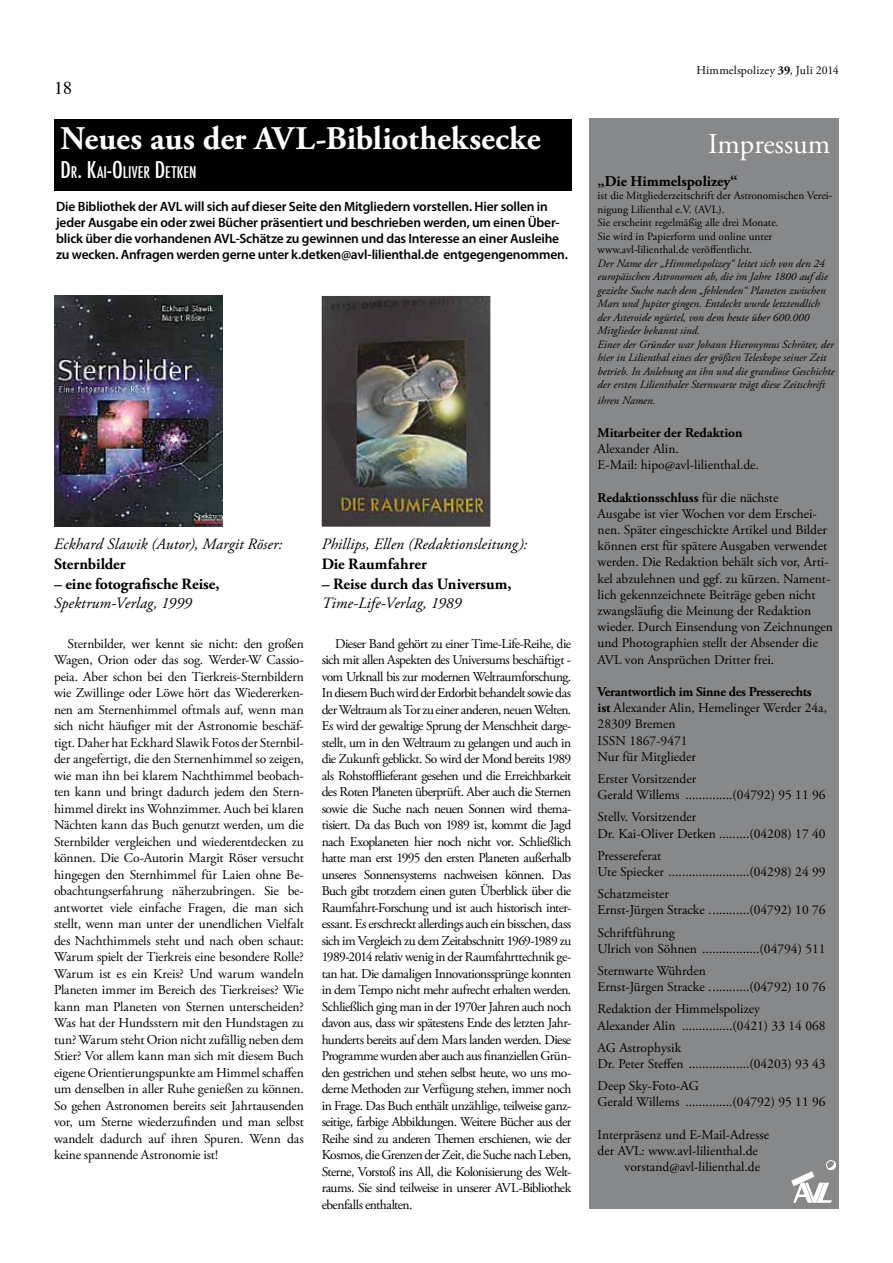
<style>
.page{position:relative;width:893px;height:1263px;background:#fff}
.page>*{position:absolute;margin:0;border:0;box-sizing:border-box;transform-origin:0 0}
.t1{font:700 33px "Adobe Garamond Pro";color:#fff}
.t2{font:28.5px "Adobe Garamond Pro";color:#fff}
.t3{font:18px "Times";color:#000}
.t4{font:italic 15.75px "Adobe Garamond Pro";letter-spacing:.005em;color:#000}
.t5{font:700 15.75px "Adobe Garamond Pro";color:#000}
.t6{font:500 condensed 15.75px "Futura";letter-spacing:.01em;color:#fff}
.t7{font:700 15px "Adobe Garamond Pro";color:#000}
.t8{font:13.5px/16.5px "Adobe Garamond Pro";color:#000}
.t9{font:600 13.5px/15.8px "Myriad Pro";letter-spacing:-.015em;color:#000}
.t10{font:700 13.5px "Adobe Garamond Pro";color:#000}
.t11{font:12px "Adobe Garamond Pro";letter-spacing:.02em;color:#000}
.t12{font:italic 11.25px/13.5px "Adobe Garamond Pro";color:#000}
.t13{font:11.25px/13.5px "Adobe Garamond Pro";color:#000}
.s1{font-size:22.5px}
.s2{font-weight:700}
</style>
<div class="page">
<div style="left:589px;top:119px;width:250px;height:1090px;background:#87888a"></div>
<div style="left:826px;top:1160px;width:10px;height:10px;border:1px solid #fff;border-radius:50%"></div>
<svg style="left:792px;top:1162px;width:43px;height:40px"></svg>
<img style="left:54px;top:296px;width:169px;height:231px">
<img style="left:322px;top:296px;width:168px;height:231px">
<div style="left:54px;top:119px;width:517px;height:72px;background:#000"></div>
<h3 class="t3" style="left:54px;top:71px;width:19px">18</h3>
<h1 class="t1" style="left:60px;top:119px;width:482px">Neues aus der AVL-Bibliotheksecke</h1>
<p class="t6" style="left:60px;top:162px;width:138px"><span class="s1">D</span>R<span class="s1">. K</span>AI<span class="s1">-O</span>LIVER <span class="s1">D</span>ETKEN</p>
<p class="t9" style="left:56px;top:199px;width:513px">Die Bibliothek der AVL will sich auf dieser Seite den Mitgliedern vorstellen. Hier sollen in jeder Ausgabe ein oder zwei Bücher präsentiert und beschrieben werden, um einen Über&shy;blick über die vorhandenen AVL-Schätze zu gewinnen und das Interesse an einer Ausleihe zu wecken. Anfragen werden gerne unter k.detken@avl-lilienthal.de entgegengenommen.</p>
<p class="t4" style="left:54px;top:535px;width:230px">Eckhard Slawik (Autor), Margit Röser:</p>
<p class="t5" style="left:54px;top:555px;width:73px">Sternbilder</p>
<p class="t5" style="left:54px;top:574px;width:167px">– eine fotografische Reise,</p>
<p class="t4" style="left:54px;top:594px;width:139px">Spektrum-Verlag, 1999</p>
<p class="t8" style="left:54px;top:636px;width:251px;text-align:justify;text-indent:14px">Sternbilder, wer kennt sie nicht: den großen Wagen, Orion oder das sog. Werder-W Cassio&shy;peia. Aber schon bei den Tierkreis-Sternbildern wie Zwillinge oder Löwe hört das Wiedererken&shy;nen am Sternenhimmel oftmals auf, wenn man sich nicht häufiger mit der Astronomie beschäf&shy;tigt. Daher hat Eckhard Slawik Fotos der Sternbil&shy;der angefertigt, die den Sternenhimmel so zeigen, wie man ihn bei klarem Nachthimmel beobach&shy;ten kann und bringt dadurch jedem den Stern&shy;himmel direkt ins Wohnzimmer. Auch bei klaren Nächten kann das Buch genutzt werden, um die Sternbilder vergleichen und wiederentdecken zu können. Die Co-Autorin Margit Röser versucht hingegen den Sternhimmel für Laien ohne Be&shy;obachtungserfahrung näherzubringen. Sie be&shy;antwortet viele einfache Fragen, die man sich stellt, wenn man unter der unendlichen Vielfalt des Nachthimmels steht und nach oben schaut:<br>Warum spielt der Tierkreis eine besondere Rolle?<br>Warum ist es ein Kreis? Und warum wandeln Planeten immer im Bereich des Tierkreises? Wie kann man Planeten von Sternen unterscheiden?<br>Was hat der Hundsstern mit den Hundstagen zu tun? Warum steht Orion nicht zufällig neben dem Stier? Vor allem kann man sich mit diesem Buch eigene Orientierungspunkte am Himmel schaffen um denselben in aller Ruhe genießen zu können.<br>So gehen Astronomen bereits seit Jahrtausenden vor, um Sterne wiederzufinden und man selbst wandelt dadurch auf ihren Spuren. Wenn das keine spannende Astronomie ist!</p>
<p class="t4" style="left:322px;top:535px;width:207px">Phillips, Ellen (Redaktionsleitung):</p>
<p class="t5" style="left:322px;top:555px;width:107px">Die Raumfahrer</p>
<p class="t5" style="left:322px;top:574px;width:191px">– Reise durch das Universum,</p>
<p class="t4" style="left:322px;top:594px;width:141px">Time-Life-Verlag, 1989</p>
<p class="t8" style="left:322px;top:635px;width:251px;text-align:justify;text-indent:14px">Dieser Band gehört zu einer Time-Life-Reihe, die sich mit allen Aspekten des Universums beschäftigt - vom Urknall bis zur modernen Weltraumforschung.<br>In diesem Buch wird der Erdorbit behandelt sowie das der Weltraum als Tor zu einer anderen, neuen Welten.<br>Es wird der gewaltige Sprung der Menschheit darge&shy;stellt, um in den Weltraum zu gelangen und auch in die Zukunft geblickt. So wird der Mond bereits 1989 als Rohstofflieferant gesehen und die Erreichbarkeit des Roten Planeten überprüft. Aber auch die Sternen sowie die Suche nach neuen Sonnen wird thema&shy;tisiert. Da das Buch von 1989 ist, kommt die Jagd nach Exoplaneten hier noch nicht vor. Schließlich hatte man erst 1995 den ersten Planeten außerhalb unseres Sonnensystems nachweisen können. Das Buch gibt trotzdem einen guten Überblick über die Raumfahrt-Forschung und ist auch historisch inter&shy;essant. Es erschreckt allerdings auch ein bisschen, dass sich im Vergleich zu dem Zeitabschnitt 1969-1989 zu 1989-2014 relativ wenig in der Raumfahrttechnik ge&shy;tan hat. Die damaligen Innovationssprünge konnten in dem Tempo nicht mehr aufrecht erhalten werden.<br>Schließlich ging man in der 1970er Jahren auch noch davon aus, dass wir spätestens Ende des letzten Jahr&shy;hunderts bereits auf dem Mars landen werden. Diese Programme wurden aber auch aus finanziellen Grün&shy;den gestrichen und stehen selbst heute, wo uns mo&shy;derne Methoden zur Verfügung stehen, immer noch in Frage. Das Buch enthält unzählige, teilweise ganz&shy;seitige, farbige Abbildungen. Weitere Bücher aus der Reihe sind zu anderen Themen erschienen, wie der Kosmos, die Grenzen der Zeit, die Suche nach Leben, Sterne, Vorstoß ins All, die Kolonisierung des Welt&shy;raums. Sie sind teilweise in unserer AVL-Bibliothek ebenfalls enthalten.</p>
<p class="t11" style="left:696px;top:63px;width:144px">Himmelspolizey <span class="s2">39</span>, Juli 2014</p>
<h2 class="t2" style="left:708px;top:127px;width:124px">Impressum</h2>
<p class="t7" style="left:598px;top:172px;width:142px">„Die Himmelspolizey“</p>
<p class="t13" style="left:598px;top:189px;width:236px">ist die Mitgliederzeitschrift der Astronomischen Verei&shy;nigung Lilienthal e.V. (AVL).<br>Sie erscheint regelmäßig alle drei Monate.<br>Sie wird in Papierform und online unter www.avl-lilienthal.de veröffentlicht.</p>
<p class="t12" style="left:598px;top:257px;width:239px">Der Name der „Himmelspolizey“ leitet sich von den 24 europäischen Astronomen ab, die im Jahre 1800 auf die gezielte Suche nach dem „fehlenden“ Planeten zwischen Mars und Jupiter gingen. Entdeckt wurde letztendlich der Asteroide ngürtel, von dem heute über 600.000<br>Mitglieder bekannt sind.<br>Einer der Gründer war Johann Hieronymus Schröter, der hier in Lilienthal eines der größten Teleskope seiner Zeit betrieb. In Anlehung an ihn und die grandiose Geschichte der ersten Lilienthaler Sternwarte trägt diese Zeitschrift</p>
<p class="t12" style="left:598px;top:394px;width:59px">ihren Namen.</p>
<p class="t10" style="left:598px;top:425px;width:146px">Mitarbeiter der Redaktion</p>
<p class="t8" style="left:598px;top:441px;width:163px">Alexander Alin.<br>E-Mail: hipo@avl-lilienthal.de.</p>
<p class="t8" style="left:598px;top:490px;width:237px"><span class="s2">Redaktionsschluss</span> für die nächste<br>Ausgabe ist vier Wochen vor dem Erschei&shy;nen. Später eingeschickte Artikel und Bilder können erst für spätere Ausgaben verwendet werden. Die Redaktion behält sich vor, Arti&shy;kel abzulehnen und ggf. zu kürzen. Nament&shy;lich gekennzeichnete Beiträge geben nicht zwangsläufig die Meinung der Redaktion wieder. Durch Einsendung von Zeichnungen und Photographien stellt der Absender die AVL von Ansprüchen Dritter frei.</p>
<p class="t8" style="left:598px;top:684px;width:231px"><span class="s2">Verantwortlich im Sinne des Presserechts ist</span> Alexander Alin, Hemelinger Werder 24a,<br>28309 Bremen<br>ISSN 1867-9471<br>Nur für Mitglieder</p>
<p class="t8" style="left:598px;top:771px;width:230px">Erster Vorsitzender<br>Gerald Willems ..............(04792) 95 11 96</p>
<p class="t8" style="left:598px;top:809px;width:230px">Stellv. Vorsitzender<br>Dr. Kai-Oliver Detken .........(04208) 17 40</p>
<p class="t8" style="left:598px;top:848px;width:230px">Pressereferat<br>Ute Spiecker ........................(04298) 24 99</p>
<p class="t8" style="left:598px;top:886px;width:230px">Schatzmeister<br>Ernst-Jürgen Stracke ............(04792) 10 76</p>
<p class="t8" style="left:598px;top:925px;width:230px">Schriftführung<br>Ulrich von Söhnen .................(04794) 511</p>
<p class="t8" style="left:598px;top:963px;width:230px">Sternwarte Wührden<br>Ernst-Jürgen Stracke ............(04792) 10 76</p>
<p class="t8" style="left:598px;top:1001px;width:230px">Redaktion der Himmelspolizey<br>Alexander Alin ...............(0421) 33 14 068</p>
<p class="t8" style="left:598px;top:1040px;width:230px">AG Astrophysik<br>Dr. Peter Steffen ..................(04203) 93 43</p>
<p class="t8" style="left:598px;top:1078px;width:230px">Deep Sky-Foto-AG<br>Gerald Willems ..............(04792) 95 11 96</p>
<p class="t8" style="left:598px;top:1127px;width:173px">Interpräsenz und E-Mail-Adresse</p>
<p class="t8" style="left:598px;top:1143px;width:162px">der AVL: www.avl-lilienthal.de</p>
<p class="t8" style="left:625px;top:1159px;width:137px">vorstand@avl-lilienthal.de</p>
</div>
